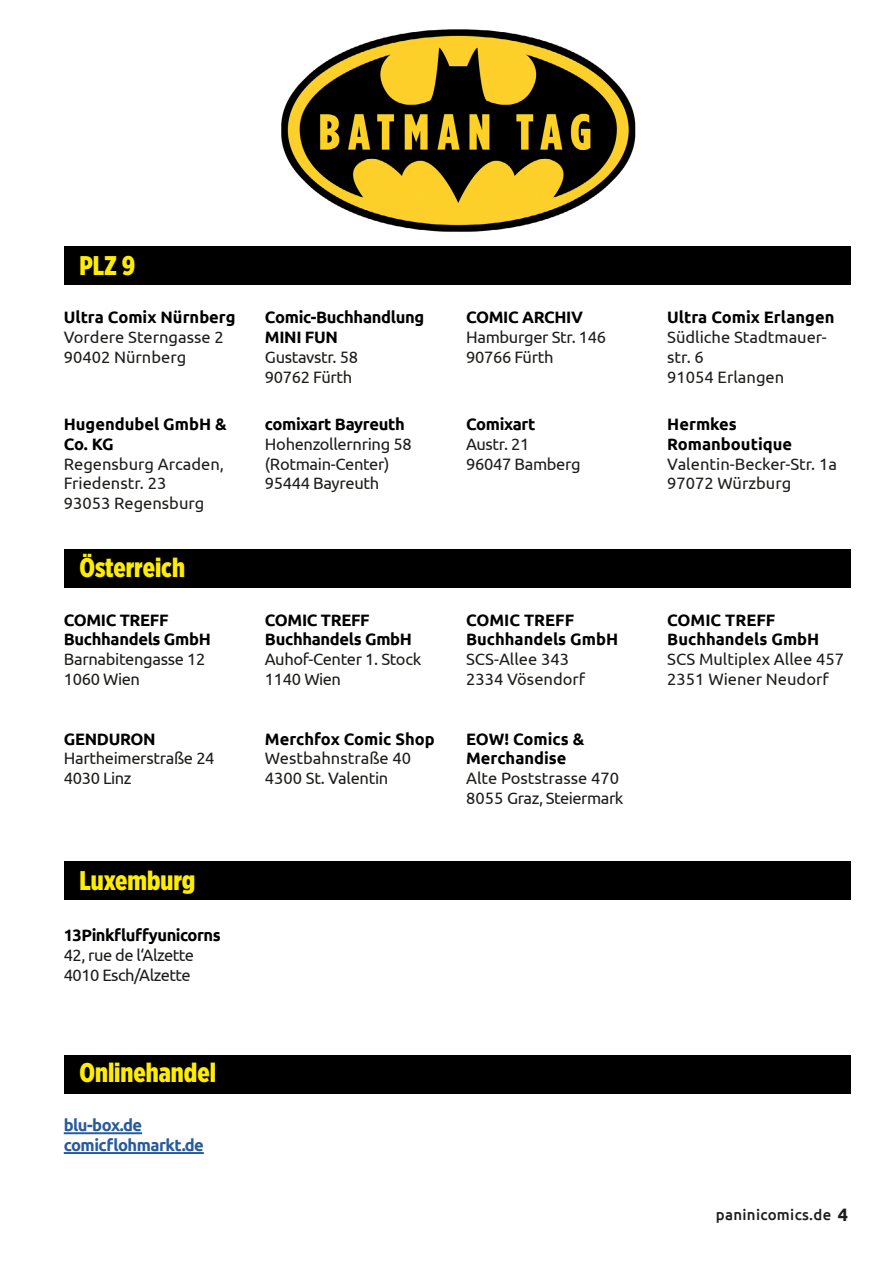
<style>
.page{position:relative;width:893px;height:1263px;background:#fff}
.page>*{position:absolute;margin:0;border:0;box-sizing:border-box;transform-origin:0 0}
.t1{font:900 27px "Gotham X Narrow";color:#ffed00}
.t2{font:700 16.5px/19.8px "Ubuntu";letter-spacing:-.01em;color:#000}
.t3{font:16.5px/19.8px "Ubuntu";color:#1d1d1b}
.t4{font:16.5px/19.8px "Ubuntu";letter-spacing:-.02em;color:#1d1d1b}
.t5{font:700 16.5px/19.8px "Ubuntu";letter-spacing:-.03em;color:#275b9b}
.t6{font:700 16.5px "Ubuntu";letter-spacing:-.03em;color:#000}
.t7{font:500 15px "Ubuntu";letter-spacing:.02em;color:#1d1d1b}
.s1{font-weight:700;font-size:18px}
</style>
<div class="page">
<img style="left:258px;top:29px;width:398px;height:218px">
<div style="left:64px;top:549px;width:786px;height:38px;background:#000"></div>
<div style="left:64px;top:862px;width:786px;height:38px;background:#000"></div>
<div style="left:64px;top:247px;width:786px;height:38px;background:#000"></div>
<div style="left:64px;top:1056px;width:786px;height:38px;background:#000"></div>
<hr style="left:64px;top:1132px;width:78px;height:2px;background:#275b9b">
<hr style="left:64px;top:1152px;width:140px;height:2px;background:#275b9b">
<h1 class="t1" style="left:79px;top:248px;width:57px">PLZ 9</h1>
<p class="t2" style="left:64px;top:307px;width:173px">Ultra Comix Nürnberg</p>
<p class="t3" style="left:64px;top:327px;width:162px">Vordere Sterngasse 2<br>90402 Nürnberg</p>
<p class="t2" style="left:64px;top:414px;width:164px">Hugendubel GmbH &amp;<br>Co. KG</p>
<p class="t3" style="left:64px;top:453px;width:162px">Regensburg Arcaden,<br>Friedenstr. 23<br>93053 Regensburg</p>
<h1 class="t1" style="left:79px;top:550px;width:107px">Österreich</h1>
<p class="t2" style="left:64px;top:609px;width:149px">COMIC TREFF<br>Buchhandels GmbH</p>
<p class="t4" style="left:64px;top:649px;width:143px">Barnabitengasse 12<br>1060 Wien</p>
<p class="t2" style="left:64px;top:728px;width:93px">GENDURON</p>
<p class="t4" style="left:64px;top:748px;width:152px">Hartheimerstraße 24<br>4030 Linz</p>
<p class="t2" style="left:265px;top:307px;width:161px">Comic-Buchhandlung<br>MINI FUN</p>
<p class="t4" style="left:265px;top:347px;width:95px">Gustavstr. 58<br>90762 Fürth</p>
<p class="t2" style="left:265px;top:414px;width:141px">comixart Bayreuth</p>
<p class="t4" style="left:265px;top:433px;width:148px">Hohenzollernring 58 (Rotmain-Center)<br>95444 Bayreuth</p>
<p class="t2" style="left:265px;top:609px;width:149px">COMIC TREFF<br>Buchhandels GmbH</p>
<p class="t4" style="left:265px;top:649px;width:158px">Auhof-Center 1. Stock<br>1140 Wien</p>
<p class="t2" style="left:265px;top:728px;width:171px">Merchfox Comic Shop</p>
<p class="t3" style="left:265px;top:748px;width:148px">Westbahnstraße 40<br>4300 St. Valentin</p>
<h1 class="t1" style="left:79px;top:863px;width:118px">Luxemburg</h1>
<p class="t6" style="left:64px;top:925px;width:158px">13Pinkfluffyunicorns</p>
<p class="t4" style="left:64px;top:945px;width:132px">42, rue de l‘Alzette<br>4010 Esch/Alzette</p>
<h1 class="t1" style="left:79px;top:1055px;width:138px">Onlinehandel</h1>
<p class="t5" style="left:64px;top:1115px;width:142px">blu-box.de comicflohmarkt.de</p>
<p class="t2" style="left:466px;top:307px;width:118px">COMIC ARCHIV</p>
<p class="t4" style="left:466px;top:327px;width:142px">Hamburger Str. 146<br>90766 Fürth</p>
<p class="t2" style="left:466px;top:414px;width:71px">Comixart</p>
<p class="t4" style="left:466px;top:433px;width:116px">Austr. 21<br>96047 Bamberg</p>
<p class="t2" style="left:466px;top:609px;width:153px">COMIC TREFF<br>Buchhandels GmbH</p>
<p class="t3" style="left:466px;top:649px;width:121px">SCS-Allee 343<br>2334 Vösendorf</p>
<p class="t2" style="left:466px;top:728px;width:120px">EOW! Comics &amp;<br>Merchandise</p>
<p class="t3" style="left:466px;top:768px;width:159px">Alte Poststrasse 470<br>8055 Graz, Steiermark</p>
<p class="t2" style="left:667px;top:307px;width:169px">Ultra Comix Erlangen</p>
<p class="t3" style="left:667px;top:327px;width:161px">Südliche Stadtmauer&shy;str. 6<br>91054 Erlangen</p>
<p class="t2" style="left:667px;top:414px;width:126px">Hermkes<br>Romanboutique</p>
<p class="t3" style="left:667px;top:453px;width:171px">Valentin-Becker-Str. 1a<br>97072 Würzburg</p>
<p class="t2" style="left:667px;top:609px;width:153px">COMIC TREFF<br>Buchhandels GmbH</p>
<p class="t3" style="left:667px;top:649px;width:178px">SCS Multiplex Allee 457<br>2351 Wiener Neudorf</p>
<p class="t7" style="left:716px;top:1205px;width:134px">paninicomics.de <span class="s1">4</span></p>
</div>
